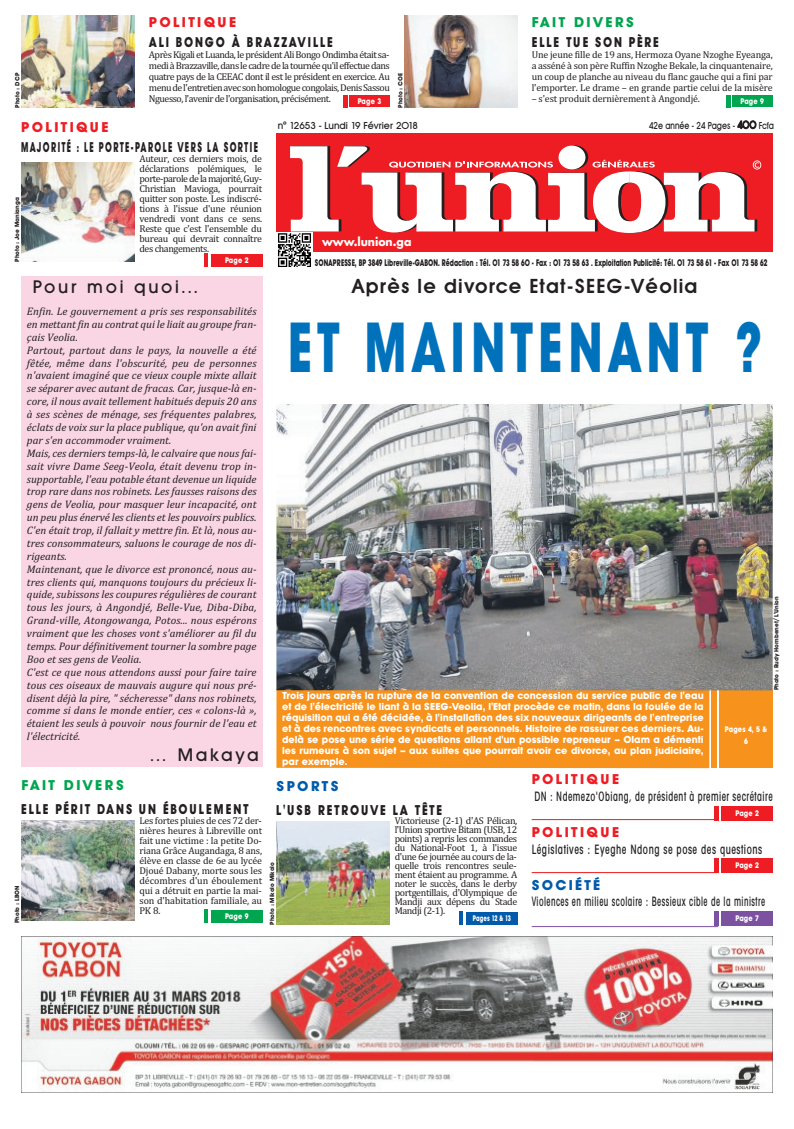
<style>
.page{position:relative;width:794px;height:1129px;background:#fff}
.page>*{position:absolute;margin:0;border:0;box-sizing:border-box;transform-origin:0 0}
.t1{font:700 70px "Avant Garde BQ";letter-spacing:.1em;color:#0072bc;scale:.68 1}
.t2{font:600 20px "Avant Garde BQ";letter-spacing:.06em;color:#231f20}
.t3{font:500 18px "Avant Garde BQ";letter-spacing:.15em;color:#231f20}
.t4{font:700 14px "Avant Garde BQ";letter-spacing:.15em;color:#231f20;scale:.8 1}
.t5{font:700 14px "Avant Garde BQ";letter-spacing:.17em;color:#ee1d23}
.t6{font:700 14px "Avant Garde BQ";letter-spacing:.15em;color:#231f20;scale:.6 1}
.t7{font:700 14px "Avant Garde BQ";letter-spacing:.15em;color:#00a54f}
.t8{font:700 14px "Avant Garde BQ";letter-spacing:.17em;color:#015aaa}
.t9{font:500 condensed 13px "Avant Garde";letter-spacing:.05em;color:#231f20;scale:.7 1}
.t10{font:500 condensed 13px "Avant Garde";letter-spacing:.05em;color:#231f20;scale:.75 1}
.t11{font:500 condensed 13px "Avant Garde";letter-spacing:.05em;color:#231f20;scale:.8 1}
.t12{font:700 11.5px "Futura";color:#fff;scale:.94 1}
.t13{font:italic 11px/12.9px "Cambria";color:#231f20}
.t14{font:10px/10px "Cambria";letter-spacing:-.03em;color:#231f20;text-align:justify}
.t15{font:700 10px/11px "Avant Garde BQ";color:#fff;text-align:justify}
.t16{font:500 10px "Avant Garde BQ";color:#231f20}
.t17{font:500 10px "Avant Garde BQ";color:#231f20;scale:.8 1}
.t18{font:700 9.4px "Avant Garde BQ";color:#231f20;scale:.68 1}
.t19{font:700 8px/11.7px "Avant Garde BQ";letter-spacing:.02em;color:#fff;text-align:center;scale:.85 1}
.t20{font:700 8px "Avant Garde BQ";letter-spacing:.02em;color:#fff;scale:.7 1}
.t21{font:700 6px "Avant Garde BQ";color:#231f20}
.s1{font-size:11px}
</style>
<div class="page">
<div style="left:21px;top:276px;width:241px;height:490px;background:#fad6e5"></div>
<div style="left:276px;top:133px;width:496px;height:119px;background:#ee1d23"></div>
<svg style="left:290px;top:146px;width:471px;height:87px"></svg>
<hr style="left:531px;top:819px;width:186px;height:1px;background:#ee1d23">
<hr style="left:531px;top:872px;width:186px;height:1px;background:#ee1d23">
<hr style="left:532px;top:926px;width:186px;height:1px;background:#7c51a1">
<div style="left:276px;top:690px;width:433px;height:78px;background:#f7931d"></div>
<img style="left:276px;top:233px;width:36px;height:33px">
<img style="left:21px;top:936px;width:751px;height:155px">
<div style="left:719px;top:690px;width:53px;height:77px;background:#f7931d"></div>
<div style="left:711px;top:690px;width:5px;height:77px;background:#f7931d"></div>
<img style="left:276px;top:404px;width:496px;height:286px">
<div style="left:349px;top:95px;width:40px;height:12px;background:#ee1d23"></div>
<hr style="left:343px;top:95px;width:4px;height:13px;background:#ee1d23">
<svg style="left:21px;top:15px;width:114px;height:1px"></svg>
<img style="left:21px;top:16px;width:114px;height:92px">
<div style="left:732px;top:95px;width:40px;height:12px;background:#00a54f"></div>
<hr style="left:726px;top:95px;width:4px;height:13px;background:#00a54f">
<svg style="left:404px;top:15px;width:113px;height:1px"></svg>
<img style="left:404px;top:16px;width:113px;height:92px">
<div style="left:211px;top:254px;width:51px;height:13px;background:#ee1d23"></div>
<img style="left:21px;top:162px;width:113px;height:100px">
<hr style="left:204px;top:254px;width:4px;height:13px;background:#ee1d23">
<div style="left:211px;top:909px;width:51px;height:13px;background:#00a54f"></div>
<div style="left:21px;top:819px;width:113px;height:104px;background:linear-gradient(to right,#fff,#fff)"></div>
<img style="left:21px;top:820px;width:113px;height:100px">
<hr style="left:204px;top:909px;width:4px;height:13px;background:#00a54f">
<div style="left:466px;top:911px;width:51px;height:13px;background:#015aaa"></div>
<img style="left:276px;top:821px;width:114px;height:103px">
<hr style="left:459px;top:911px;width:4px;height:13px;background:#015aaa">
<div style="left:721px;top:806px;width:51px;height:14px;background:#ee1d23"></div>
<div style="left:714px;top:806px;width:5px;height:14px;background:#ee1d23"></div>
<div style="left:721px;top:858px;width:51px;height:14px;background:#ee1d23"></div>
<div style="left:714px;top:858px;width:5px;height:14px;background:#ee1d23"></div>
<div style="left:721px;top:911px;width:51px;height:14px;background:#7c51a1"></div>
<div style="left:714px;top:911px;width:5px;height:14px;background:#7c51a1"></div>
<p class="t7" style="left:531px;top:14px;width:104px">FAIT DIVERS</p>
<p class="t4" style="left:531px;top:34px;width:160px">ELLE TUE SON PÈRE</p>
<p class="t14" style="left:531px;top:49px;width:242px;line-height:11px">Une jeune fille de 19 ans, Hermoza Oyane Nzoghe Eyeanga, a asséné à son père Ruffin Nzoghe Bekale, la cinquantenaire, un coup de planche au niveau du flanc gauche qui a fini par l'emporter. Le drame – en grande partie celui de la misère</p>
<p class="t14" style="left:531px;top:94px;width:170px">– s'est produit dernièrement à Angondjé.</p>
<p class="t5" style="left:149px;top:14px;width:89px">POLITIQUE</p>
<p class="t4" style="left:149px;top:34px;width:231px">ALI BONGO À BRAZZAVILLE</p>
<p class="t14" style="left:149px;top:49px;width:242px;line-height:11px">Après Kigali et Luanda, le président Ali Bongo Ondimba était sa&shy;mediàBrazzaville,danslecadredelatournéequ'ileffectuedans quatre pays de la CEEAC dont il est le président en exercice. Au menudel'entretienavecsonhomologuecongolais,DenisSassou Nguesso, l'avenir de l'organisation, précisément.</p>
<p class="t6" style="left:21px;top:139px;width:396px">MAJORITÉ : LE PORTE-PAROLE VERS LA SORTIE</p>
<p class="t14" style="left:139px;top:153px;width:124px">Auteur, ces derniers mois, de déclarations polémiques, le porte-paroledelamajorité,Guy-Christian Mavioga, pourrait quitter son poste. Les indiscré&shy;tions à l'issue d'une réunion vendredi vont dans ce sens.<br>Reste que c'est l'ensemble du bureau qui devrait connaître des changements.</p>
<p class="t21" style="left:14px;top:108px;width:36px;rotate:-90deg">Photo : DCP</p>
<p class="t21" style="left:397px;top:108px;width:36px;rotate:-90deg">Photo : COE</p>
<p class="t19" style="left:358px;top:95px;width:29px">Page 3</p>
<p class="t19" style="left:740px;top:95px;width:29px">Page 9</p>
<p class="t16" style="left:278px;top:120px;width:142px">n° 12653 - Lundi 19 Février 2018</p>
<p class="t17" style="left:649px;top:120px;width:157px">42e année - 24 Pages - <span class="s1">400</span> Fcfa</p>
<p class="t5" style="left:21px;top:119px;width:89px">POLITIQUE</p>
<p class="t21" style="left:14px;top:262px;width:66px;rotate:-90deg">Photo : Joe Manianga</p>
<p class="t12" style="left:322px;top:236px;width:97px">www.lunion.ga</p>
<p class="t19" style="left:225px;top:254px;width:29px">Page 2</p>
<p class="t18" style="left:315px;top:257px;width:667px">SONAPRESSE, BP 3849 Libreville-GABON. Rédaction : Tél. 01 73 58 60 - Fax : 01 73 58 63 . Exploitation Publicité: Tél. 01 73 58 61 - Fax 01 73 58 62</p>
<h3 class="t3" style="left:33px;top:276px;width:166px">Pour moi quoi...</h3>
<h2 class="t2" style="left:352px;top:275px;width:347px">Après le divorce Etat-SEEG-Véolia</h2>
<p class="t13" style="left:27px;top:305px;width:231px">Enfin. Le gouvernement a pris ses responsabilités en mettant fin au contrat qui le liait au groupe fran&shy;çais Veolia.<br>Partout, partout dans le pays, la nouvelle a été fêtée, même dans l'obscurité, peu de personnes n'avaient imaginé que ce vieux couple mixte allait se séparer avec autant de fracas. Car, jusque-là en&shy;core, il nous avait tellement habitués depuis 20 ans à ses scènes de ménage, ses fréquentes palabres, éclats de voix sur la place publique, qu'on avait fini par s'en accommoder vraiment.<br>Mais, ces derniers temps-là, le calvaire que nousfai&shy;sait vivre Dame Seeg-Veola, était devenu trop in&shy;supportable, l'eau potable étant devenue un liquide trop rare dans nos robinets. Les fausses raisons des gens de Veolia, pour masquer leur incapacité, ont un peu plus énervé les clients et les pouvoirs publics.<br>C'en était trop, il fallait y mettre fin. Et là, nous au&shy;tres consommateurs, saluons le courage de nos di&shy;rigeants.<br>Maintenant, que le divorce est prononcé, nous au&shy;tres clients qui, manquons toujours du précieux li&shy;quide, subissons les coupures régulières de courant tous les jours, à Angondjé, Belle-Vue, Diba-Diba, Grand-ville, Atongowanga, Potos... nous espérons vraiment que les choses vont s'améliorer au fil du temps. Pour définitivement tourner la sombre page Boo et ses gens de Veolia.<br>C'est ce que nous attendons aussi pour faire taire tous ces oiseaux de mauvais augure qui nous pré&shy;disent déjà la pire, " sécheresse" dans nos robinets, comme si dans le monde entier, ces « colons-là », étaient les seuls à pouvoir nous fournir de l'eau et l'électricité.</p>
<h1 class="t1" style="left:288px;top:307px;width:697px">ET MAINTENANT ?</h1>
<p class="t21" style="left:773px;top:690px;width:96px;rotate:-90deg">Photo : Rudy Hombenet/ L'Union</p>
<p class="t15" style="left:282px;top:689px;width:423px">Trois jours après la rupture de la convention de concession du service public de l'eau et de l'électricité le liant à la SEEG-Veolia, l'Etat procède ce matin, dans la foulée de la réquisition qui a été décidée, à l'installation des six nouveaux dirigeants de l'entreprise et à des rencontres avec syndicats et personnels. Histoire de rassurer ces derniers. Au&shy;delà se pose une série de questions allant d'un possible repreneur – Olam a démenti les rumeurs à son sujet – aux suites que pourrait avoir ce divorce, au plan judiciaire, par exemple.</p>
<p class="t4" style="left:276px;top:801px;width:209px">L'USB RETROUVE LA TÊTE</p>
<p class="t14" style="left:395px;top:815px;width:124px;line-height:9px">Victorieuse (2-1) d'AS Pélican, l'Union sportive Bitam (USB, 12 points) a repris les commandes du National-Foot 1, à l'issue d'une 6e journée au cours de la&shy;quelle trois rencontres seule&shy;ment étaient au programme. A noter le succès, dans le derby portgentillais, d'Olympique de Mandji aux dépens du Stade Mandji (2-1).</p>
<p class="t19" style="left:725px;top:723px;width:51px">Pages 4, 5 &amp;<br>6</p>
<h3 class="t3" style="left:149px;top:744px;width:111px">… Makaya</h3>
<p class="t5" style="left:531px;top:770px;width:89px">POLITIQUE</p>
<p class="t10" style="left:534px;top:791px;width:319px">DN : Ndemezo'Obiang, de président à premier secrétaire</p>
<p class="t5" style="left:531px;top:823px;width:89px">POLITIQUE</p>
<p class="t11" style="left:532px;top:844px;width:290px">Législatives : Eyeghe Ndong se pose des questions</p>
<p class="t8" style="left:531px;top:876px;width:70px">SOCIÉTÉ</p>
<p class="t9" style="left:532px;top:896px;width:335px">Violences en milieu scolaire : Bessieux cible de la ministre</p>
<p class="t7" style="left:21px;top:777px;width:104px">FAIT DIVERS</p>
<p class="t8" style="left:276px;top:777px;width:63px">SPORTS</p>
<p class="t4" style="left:21px;top:800px;width:286px">ELLE PÉRIT DANS UN ÉBOULEMENT</p>
<p class="t14" style="left:139px;top:815px;width:124px">Les fortes pluies de ces 72 der&shy;nières heures à Libreville ont fait une victime : la petite Do&shy;riana Grâce Augandaga, 8 ans, élève en classe de 6e au lycée Djoué Dabany, morte sous les décombres d'un éboulement qui a détruit en partie la mai&shy;son d'habitation familiale, au PK 8.</p>
<p class="t19" style="left:735px;top:807px;width:29px">Page 2</p>
<p class="t19" style="left:735px;top:859px;width:29px">Page 2</p>
<p class="t21" style="left:269px;top:924px;width:64px;rotate:-90deg">Photo : Mikolo Mikolo</p>
<p class="t21" style="left:14px;top:922px;width:39px;rotate:-90deg">Photo : LBON</p>
<p class="t19" style="left:225px;top:910px;width:29px">Page 9</p>
<p class="t20" style="left:473px;top:913px;width:56px">Pages 12 &amp; 13</p>
<p class="t19" style="left:735px;top:912px;width:29px">Page 7</p>
</div>
